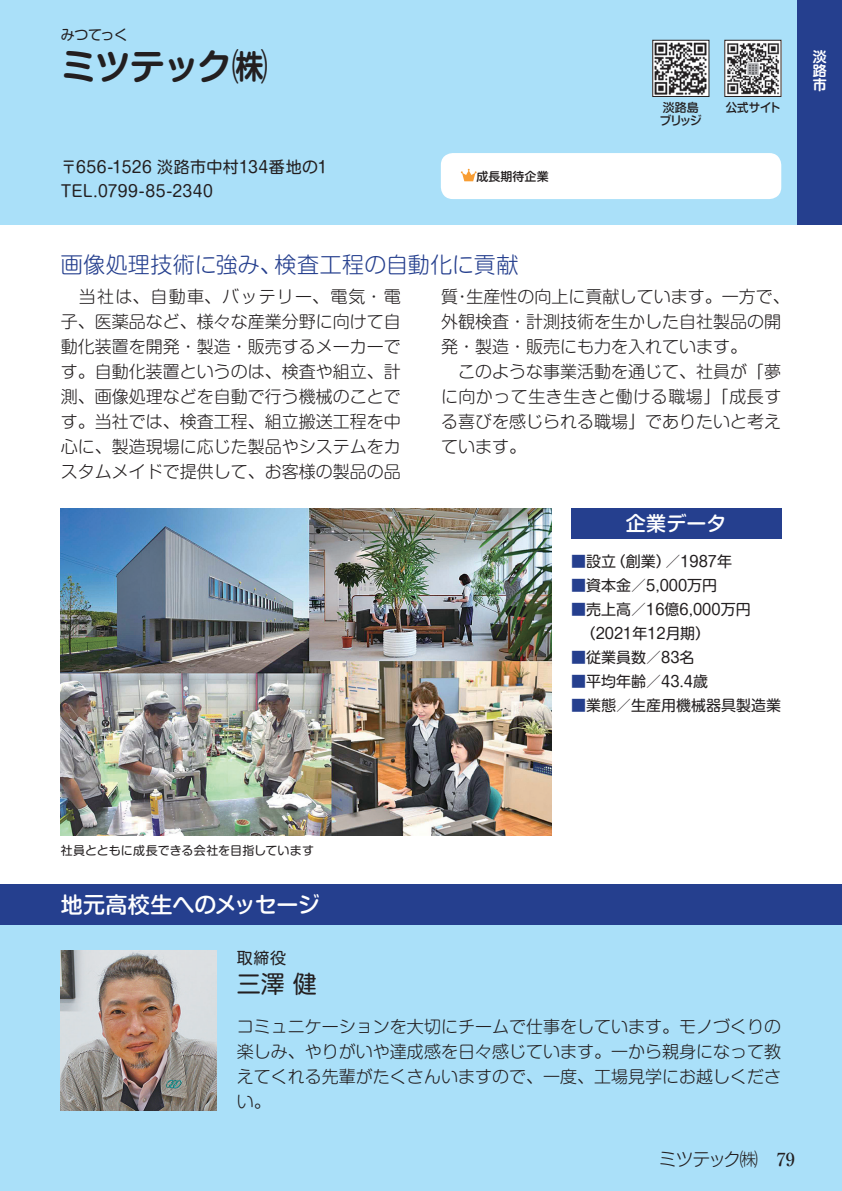
<style>
.page{position:relative;width:842px;height:1191px;background:#fff}
.page>*{position:absolute;margin:0;border:0;box-sizing:border-box;transform-origin:0 0}
.t1{font:700 36px "Shin M Go Pro De";letter-spacing:-.055em;color:#231f20}
.t2{font:24px "Shin M Go Pro";color:#231f20}
.t3{font:300 22px "Shin M Go Pro";letter-spacing:.01em;color:#253f8e}
.t4{font:500 22px "Shin M Go Pro";letter-spacing:-.005em;color:#fff}
.t5{font:500 20px "Shin M Go Pro";letter-spacing:.005em;color:#fff}
.t6{font:300 18px "Shin M Go Pro";letter-spacing:-.115em;color:#231f20}
.t7{font:500 18px "Ryumin Pro";color:#231f20}
.t8{font:300 17px/25px "Shin M Go Pro";color:#231f20;text-align:justify}
.t9{font:16px/24px "Shin M Go Pro";letter-spacing:.03em;color:#231f20}
.t10{font:15px/24px "Shin M Go Pro";color:#231f20}
.t11{font:14px "Shin M Go Pro";letter-spacing:-.03em;color:#231f20}
.t12{font:700 14px/14px "Shin M Go Pro De";color:#fff;text-align:justify}
.t13{font:12px "Shin M Go Pro";letter-spacing:.01em;color:#231f20}
.t14{font:500 12px/13px "Shin M Go Pro";color:#231f20}
.t15{font:500 12px "Shin M Go Pro";color:#231f20;scale:.95 1}
.s1{color:#253f8e}
</style>
<div class="page">
<div style="left:0;top:884px;width:841px;height:307px;background:#aae0f9"></div>
<div style="left:0;top:884px;width:841px;height:40px;background:#253f8e"></div>
<div style="left:0;top:0;width:841px;height:224px;background:#aae0f9"></div>
<div style="left:797px;top:0;width:44px;height:224px;background:#253f8e"></div>
<img style="left:61px;top:508px;width:490px;height:327px">
<div style="left:441px;top:153px;width:340px;height:46px;background:#fff;border-radius:12px"></div>
<svg style="left:461px;top:169px;width:15px;height:12px"></svg>
<div style="left:571px;top:508px;width:210px;height:30px;background:#253f8e"></div>
<img style="left:61px;top:950px;width:156px;height:160px">
<img style="left:726px;top:42px;width:53px;height:53px">
<div style="left:724px;top:40px;width:57px;height:57px;border:1px solid #231f20"></div>
<img style="left:654px;top:42px;width:53px;height:53px">
<div style="left:652px;top:40px;width:57px;height:57px;border:1px solid #231f20"></div>
<p class="t11" style="left:61px;top:24px;width:69px">みつてっく</p>
<h1 class="t1" style="left:61px;top:37px;width:209px">ミツテック㈱</h1>
<p class="t9" style="left:61px;top:153px;width:268px">〒656-1526 淡路市中村134番地の1<br>TEL.0799-85-2340</p>
<p class="t14" style="left:476px;top:168px;width:73px">成長期待企業</p>
<p class="t3" style="left:61px;top:247px;width:459px">画像処理技術に強み、検査工程の自動化に貢献</p>
<p class="t14" style="left:659px;top:99px;width:44px">淡路島ブリッジ</p>
<p class="t15" style="left:725px;top:97px;width:59px">公式サイト</p>
<p class="t8" style="left:61px;top:282px;width:342px">　当社は、自動車、バッテリー、電気・電子、医薬品など、様々な産業分野に向けて自動化装置を開発・製造・販売するメーカーです。自動化装置というのは、検査や組立、計測、画像処理などを自動で行う機械のことです。当社では、検査工程、組立搬送工程を中心に、製造現場に応じた製品やシステムをカスタムメイドで提供して、お客様の製品の品</p>
<p class="t8" style="left:441px;top:282px;width:350px;text-align:left">質・生産性の向上に貢献しています。 一方で、外観検査・計測技術を生かした自社製品の開発・製造・販売にも力を入れています。<br>　このような事業活動を通じて、社員が「夢に向かって生き生きと働ける職場」「成長する喜びを感じられる職場」でありたいと考えています。</p>
<p class="t5" style="left:625px;top:507px;width:102px">企業データ</p>
<p class="t10" style="left:571px;top:548px;width:162px"><span class="s1">■</span>設立（創業）／1987年</p>
<p class="t10" style="left:571px;top:572px;width:148px"><span class="s1">■</span>資本金／5,000万円</p>
<p class="t10" style="left:571px;top:596px;width:181px"><span class="s1">■</span>売上高／16億6,000万円　（2021年12月期）</p>
<p class="t10" style="left:571px;top:644px;width:125px"><span class="s1">■</span>従業員数／83名</p>
<p class="t10" style="left:571px;top:668px;width:138px"><span class="s1">■</span>平均年齢／43.4歳</p>
<p class="t10" style="left:571px;top:692px;width:211px"><span class="s1">■</span>業態／生産用機械器具製造業</p>
<p class="t12" style="left:812px;top:48px;width:15px">淡路市</p>
<p class="t13" style="left:61px;top:840px;width:255px">社員とともに成長できる会社を目指しています</p>
<p class="t4" style="left:61px;top:886px;width:260px">地元高校生へのメッセージ</p>
<p class="t9" style="left:237px;top:944px;width:51px">取締役</p>
<h2 class="t2" style="left:237px;top:964px;width:81px">三澤 健</h2>
<p class="t8" style="left:237px;top:1012px;width:545px">コミュニケーションを大切にチームで仕事をしています。モノづくりの楽しみ、やりがいや達成感を日々感じています。一から親身になって教えてくれる先輩がたくさんいますので、一度、工場見学にお越しください。</p>
<p class="t6" style="left:658px;top:1145px;width:100px">ミツテック㈱</p>
<p class="t7" style="left:776px;top:1145px;width:19px">79</p>
</div>
